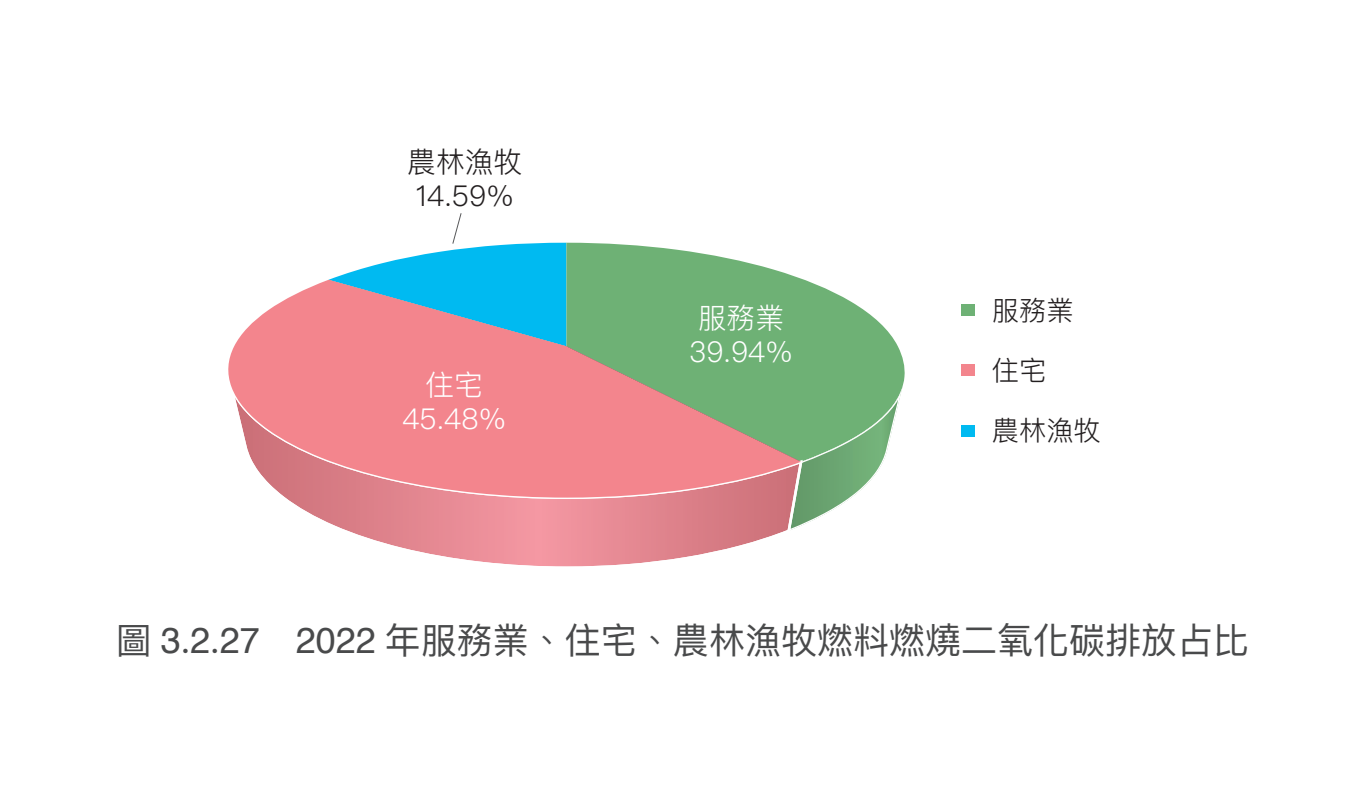
<style>
.page{position:relative;width:1367px;height:789px;background:#fff}
.page>*{position:absolute;margin:0;border:0;box-sizing:border-box;transform-origin:0 0}
.圖說{font:36px "Ping Fang TC";color:#494a4b}
.t1{font:300 28.8px/34.4px "Ping Fang TC";color:#fff;text-align:center}
.t2{font:300 28.8px/34.4px "Ping Fang TC";color:#231f20}
.t3{font:300 27.2px "Ping Fang TC";color:#231f20}
.s1{font-family:"Helvetica"}
</style>
<div class="page">
<svg style="left:566px;top:242px;width:338px;height:142px;fill:#6eb175"></svg>
<svg style="left:803px;top:384px;width:100px;height:141px"></svg>
<svg style="left:285px;top:380px;width:518px;height:187px"></svg>
<svg style="left:228px;top:279px;width:573px;height:218px;background:#c7998c"></svg>
<div style="left:961px;top:304px;width:14px;height:12px;background:#6eb175"></div>
<div style="left:961px;top:364px;width:14px;height:12px;background:#f3858d"></div>
<div style="left:961px;top:424px;width:14px;height:12px;background:#00baf1"></div>
<svg style="left:328px;top:213px;width:238px;height:197px"></svg>
<p class="t2" style="left:407px;top:143px;width:116px">農林漁牧<br>14.59%</p>
<p class="t1" style="left:402px;top:366px;width:105px">住宅<br>45.48%</p>
<p class="t1" style="left:689px;top:299px;width:105px">服務業<br>39.94%</p>
<p class="t3" style="left:992px;top:293px;width:83px">服務業</p>
<p class="t3" style="left:992px;top:353px;width:56px">住宅</p>
<p class="t3" style="left:992px;top:413px;width:111px">農林漁牧</p>
<p class="圖說" style="left:116px;top:618px;width:1135px">圖 <span class="s1">3</span>.<span class="s1">2</span>.<span class="s1">27 2022</span> 年服務業、住宅、農林漁牧燃料燃燒二氧化碳排放占比</p>
</div>
